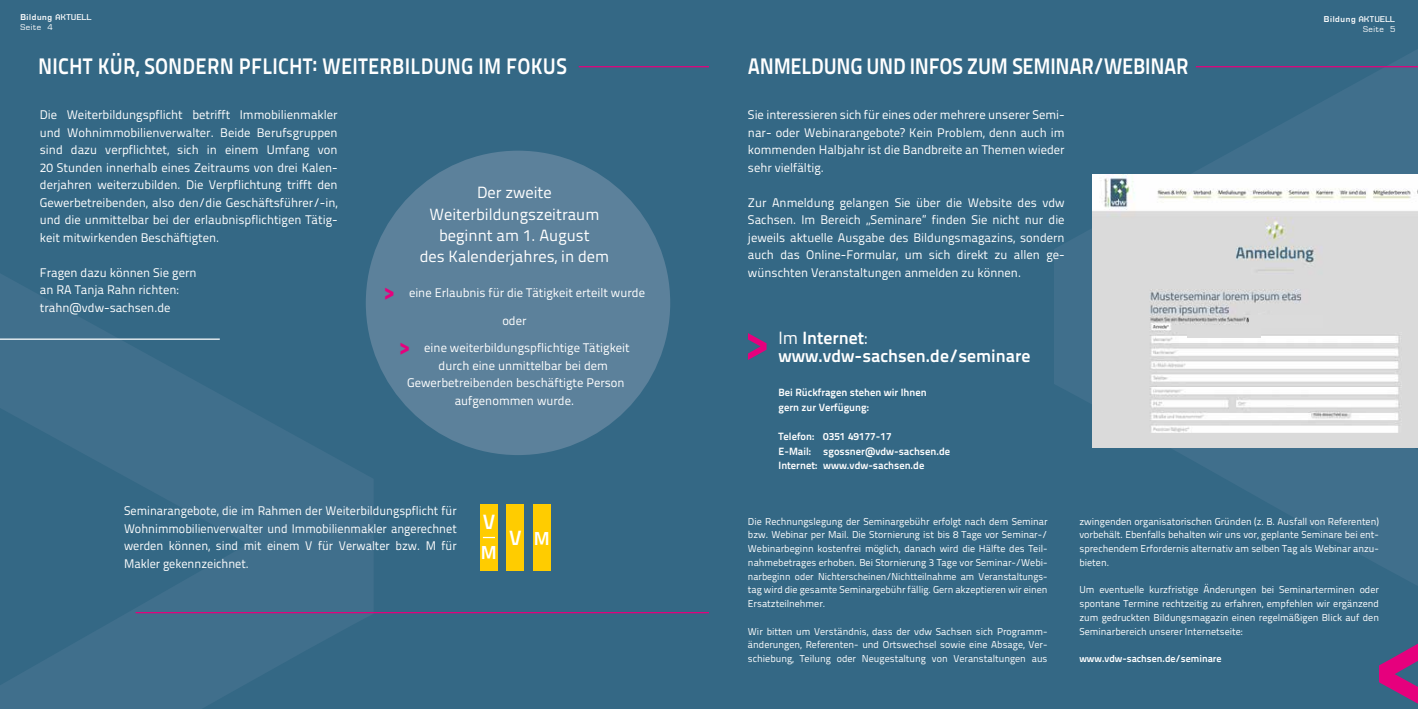
<style>
.page{position:relative;width:1418px;height:709px;background:#fff}
.page>*{position:absolute;margin:0;border:0;box-sizing:border-box;transform-origin:0 0}
.t1{font:22.5px "Titillium Maps 29 L 800 wt";letter-spacing:.01em;color:#fff;scale:.9 1}
.t2{font:22.5px "Titillium Maps 29 L 800 wt";letter-spacing:-.015em;color:#fff;scale:.9 1}
.t3{font:20.62px "Titillium Text 22 L 800 wt";color:#fff}
.t4{font:18.75px "Titillium Text 22 L 800 wt";color:#fff}
.t5{font:17.75px/17.8px "Titillium Text 22 L 800 wt";color:#fff}
.t6{font:16.25px/21.2px "Titillium Text 22 L 400 wt";color:#fff;text-align:center}
.t7{font:12.5px/17.5px "Titillium Text 22 L 400 wt";color:#fff;text-align:justify}
.t8{font:10.5px/14.8px "Titillium Text 22 L 800 wt";color:#fff}
.t9{font:10px/13.8px "Titillium Text 22 L 400 wt";color:#fff;text-align:justify}
.t10{font:10px "Titillium Text 22 L 800 wt";color:#fff}
.t11{font:700 8.75px/9.4px "Eurostile";letter-spacing:.075em;color:#fff;text-align:right}
.s1{font-family:"SERIESB";font-weight:400}
.s2{font-weight:400}
.s3{font-family:"Titillium Text 22 L 999 wt";font-size:23.75px;color:#e6007d}
.s4{font-size:18.75px}
.s5{font-family:"Titillium Text 22 L 400 wt"}
</style>
<div class="page">
<div style="left:0;top:0;width:1417px;height:709px;background:#346885"></div>
<svg style="left:0;top:264px;width:373px;height:445px"></svg>
<svg style="left:1054px;top:50px;width:363px;height:535px"></svg>
<svg style="left:748px;top:333px;width:18px;height:27px"></svg>
<svg style="left:1379px;top:644px;width:38px;height:59px"></svg>
<img style="left:1092px;top:174px;width:325px;height:273px">
<hr style="left:578px;top:66px;width:131px;height:1px;background:#e6007d">
<hr style="left:1195px;top:66px;width:222px;height:1px;background:#e6007d">
<hr style="left:136px;top:612px;width:573px;height:1px;background:#e6007d">
<hr style="left:0;top:338px;width:220px;height:2px;background:#fff">
<div style="left:1249px;top:315px;width:74px;height:12px;background:#dbdbdb"></div>
<div style="left:1186px;top:327px;width:74px;height:11px;background:#dbdbdb"></div>
<div style="left:366px;top:151px;width:304px;height:304px;background:#5c819b;border-radius:50%"></div>
<div style="left:480px;top:504px;width:17px;height:66px;background:#fc0"></div>
<svg style="left:483px;top:537px;width:12px;height:1px"></svg>
<div style="left:507px;top:504px;width:17px;height:66px;background:#fc0"></div>
<div style="left:533px;top:504px;width:17px;height:66px;background:#fc0"></div>
<p class="t11" style="left:20px;top:13px;width:73px;text-align:left">Bildung <span class="s1">AKTUELL<br></span><span class="s2">Seite 4</span></p>
<h1 class="t1" style="left:38px;top:48px;width:589px">NICHT KÜR, SONDERN PFLICHT: WEITERBILDUNG IM FOKUS</h1>
<p class="t7" style="left:40px;top:105px;width:299px">Die Weiterbildungspflicht betrifft Immobilienmakler und Wohnimmobilienverwalter. Beide Berufsgruppen sind dazu verpflichtet, sich in einem Umfang von 20 Stunden innerhalb eines Zeitraums von drei Kalen&shy;derjahren weiterzubilden. Die Verpflichtung trifft den Gewerbetreibenden, also den/die Geschäftsführer/-in, und die unmittelbar bei der erlaubnispflichtigen Tätig&shy;keit mitwirkenden Beschäftigten.</p>
<p class="t7" style="left:40px;top:263px;width:158px;text-align:left">Fragen dazu können Sie gern an RA Tanja Rahn richten: trahn@vdw-sachsen.de</p>
<h3 class="t6" style="left:419px;top:181px;width:191px">Der zweite<br>Weiterbildungszeitraum beginnt am 1. August<br>des Kalenderjahres, in dem</h3>
<p class="t7" style="left:384px;top:283px;width:262px"><span class="s3">&gt;</span> eine Erlaubnis für die Tätigkeit erteilt wurde</p>
<p class="t7" style="left:502px;top:311px;width:26px">oder</p>
<p class="t7" style="left:399px;top:338px;width:232px"><span class="s3">&gt;</span> eine weiterbildungspflichtige Tätigkeit</p>
<p class="t7" style="left:438px;top:356px;width:171px">durch eine unmittelbar bei dem</p>
<p class="t7" style="left:407px;top:373px;width:219px">Gewerbetreibenden beschäftigte Person</p>
<p class="t7" style="left:455px;top:391px;width:121px">aufgenommen wurde.</p>
<p class="t7" style="left:124px;top:501px;width:334px">Seminarangebote, die im Rahmen der Weiterbildungspflicht für Wohnimmobilienverwalter und Immobilienmakler angerechnet werden können, sind mit einem V für Verwalter bzw. M für Makler gekennzeichnet.</p>
<h2 class="t3" style="left:482px;top:506px;width:14px">V</h2>
<h3 class="t4" style="left:481px;top:538px;width:17px">M</h3>
<h2 class="t3" style="left:509px;top:522px;width:42px">V <span class="s4">M</span></h2>
<h1 class="t2" style="left:748px;top:48px;width:491px">ANMELDUNG UND INFOS ZUM SEMINAR/WEBINAR</h1>
<p class="t7" style="left:748px;top:105px;width:318px">Sie interessieren sich für eines oder mehrere unserer Semi&shy;nar- oder Webinarangebote? Kein Problem, denn auch im kommenden Halbjahr ist die Bandbreite an Themen wieder sehr vielfältig.</p>
<p class="t7" style="left:748px;top:193px;width:318px">Zur Anmeldung gelangen Sie über die Website des vdw Sachsen. Im Bereich „Seminare” finden Sie nicht nur die jeweils aktuelle Ausgabe des Bildungsmagazins, sondern auch das Online-Formular, um sich direkt zu allen ge&shy;wünschten Veranstaltungen anmelden zu können.</p>
<h3 class="t5" style="left:778px;top:328px;width:253px"><span class="s5">Im</span> Internet<span class="s5">: </span>www.vdw-sachsen.de/seminare</h3>
<p class="t8" style="left:778px;top:384px;width:150px">Bei Rückfragen stehen wir Ihnen gern zur Verfügung:</p>
<p class="t8" style="left:778px;top:428px;width:173px">Telefon: 0351 49177-17<br>E-Mail: sgossner@vdw-sachsen.de<br>Internet: www.vdw-sachsen.de</p>
<p class="t11" style="left:1323px;top:15px;width:73px">Bildung <span class="s1">AKTUELL<br></span><span class="s2">Seite 5</span></p>
<p class="t9" style="left:748px;top:513px;width:301px">Die Rechnungslegung der Seminargebühr erfolgt nach dem Seminar bzw. Webinar per Mail. Die Stornierung ist bis 8 Tage vor Seminar-/ Webinarbeginn kostenfrei möglich, danach wird die Hälfte des Teil&shy;nahmebetrages erhoben. Bei Stornierung 3 Tage vor Seminar-/Webi&shy;narbeginn oder Nichterscheinen/Nichtteilnahme am Veranstaltungs&shy;tag wird die gesamte Seminargebühr fällig. Gern akzeptieren wir einen Ersatzteilnehmer.</p>
<p class="t9" style="left:748px;top:623px;width:301px">Wir bitten um Verständnis, dass der vdw Sachsen sich Programm&shy;änderungen, Referenten- und Ortswechsel sowie eine Absage, Ver&shy;schiebung, Teilung oder Neugestaltung von Veranstaltungen aus</p>
<p class="t9" style="left:1079px;top:513px;width:301px">zwingenden organisatorischen Gründen (z. B. Ausfall von Referenten) vorbehält. Ebenfalls behalten wir uns vor, geplante Seminare bei ent&shy;sprechendem Erfordernis alternativ am selben Tag als Webinar anzu&shy;bieten.</p>
<p class="t9" style="left:1079px;top:582px;width:301px">Um eventuelle kurzfristige Änderungen bei Seminarterminen oder spontane Termine rechtzeitig zu erfahren, empfehlen wir ergänzend zum gedruckten Bildungsmagazin einen regelmäßigen Blick auf den Seminarbereich unserer Internetseite:</p>
<p class="t10" style="left:1079px;top:651px;width:144px">www.vdw-sachsen.de/seminare</p>
</div>
